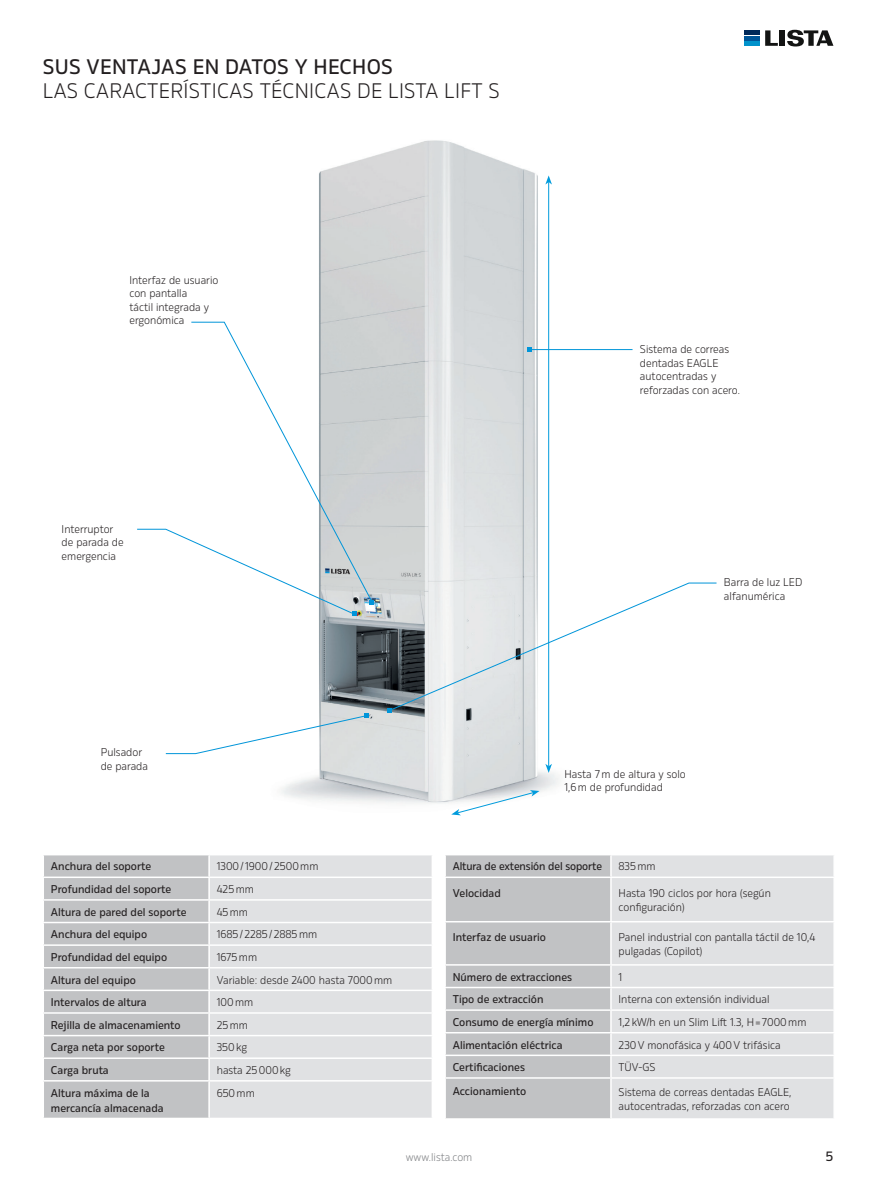
<style>
.page{position:relative;width:893px;height:1191px;background:#fff}
.page>*{position:absolute;margin:0;border:0;box-sizing:border-box;transform-origin:0 0}
.t1{font:300 21px "Rleud";letter-spacing:.015em;color:#231f20}
.t2{font:500 21px "Rleud";letter-spacing:.015em;color:#231f20}
.t3{font:500 13.5px "Rleud";color:#231f20}
.t4{font:300 11.25px/13.5px "Rleud";color:#231f20}
.t5{font:500 11.25px/15px "Rleud";color:#231f20}
.t6{font:300 11.25px "Rleud";color:#808285}
</style>
<div class="page">
<div style="left:744px;top:30px;width:15px;height:5px;background:#00295a"></div>
<hr style="left:744px;top:36px;width:15px;height:4px;background:#005598">
<div style="left:744px;top:41px;width:15px;height:5px;background:#0092cb"></div>
<svg style="left:765px;top:30px;width:13px;height:16px"></svg>
<div style="left:779px;top:30px;width:6px;height:16px;background:#131413"></div>
<svg style="left:787px;top:30px;width:46px;height:16px"></svg>
<img style="left:281px;top:140px;width:299px;height:676px">
<svg style="left:387px;top:582px;width:330px;height:130px"></svg>
<hr style="left:529px;top:349px;width:103px;height:1px;background:#0095d9">
<svg style="left:527px;top:347px;width:4px;height:5px"></svg>
<svg style="left:165px;top:713px;width:204px;height:41px"></svg>
<svg style="left:137px;top:529px;width:219px;height:87px"></svg>
<svg style="left:191px;top:322px;width:182px;height:281px"></svg>
<svg style="left:370px;top:600px;width:4px;height:4px"></svg>
<hr style="left:548px;top:182px;width:1px;height:584px;background:#009bdc">
<svg style="left:545px;top:764px;width:7px;height:9px"></svg>
<svg style="left:545px;top:175px;width:7px;height:9px"></svg>
<svg style="left:451px;top:790px;width:88px;height:25px"></svg>
<div style="left:44px;top:855px;width:164px;height:262px;background:#c1c2c4"></div>
<div style="left:210px;top:855px;width:222px;height:262px;background:#e0e1e3"></div>
<hr style="left:43px;top:876px;width:166px;height:2px;background:#fff">
<hr style="left:209px;top:876px;width:224px;height:2px;background:#fff">
<hr style="left:43px;top:899px;width:166px;height:1px;background:#fff">
<hr style="left:209px;top:899px;width:224px;height:1px;background:#fff">
<hr style="left:43px;top:921px;width:166px;height:2px;background:#fff">
<hr style="left:209px;top:921px;width:224px;height:2px;background:#fff">
<hr style="left:43px;top:944px;width:166px;height:2px;background:#fff">
<hr style="left:209px;top:944px;width:224px;height:2px;background:#fff">
<hr style="left:43px;top:967px;width:166px;height:1px;background:#fff">
<hr style="left:209px;top:967px;width:224px;height:1px;background:#fff">
<hr style="left:43px;top:989px;width:166px;height:2px;background:#fff">
<hr style="left:209px;top:989px;width:224px;height:2px;background:#fff">
<hr style="left:43px;top:1012px;width:166px;height:1px;background:#fff">
<hr style="left:209px;top:1012px;width:224px;height:1px;background:#fff">
<hr style="left:43px;top:1034px;width:166px;height:2px;background:#fff">
<hr style="left:209px;top:1034px;width:224px;height:2px;background:#fff">
<hr style="left:43px;top:1057px;width:166px;height:2px;background:#fff">
<hr style="left:209px;top:1057px;width:224px;height:2px;background:#fff">
<hr style="left:43px;top:1080px;width:166px;height:1px;background:#fff">
<hr style="left:209px;top:1080px;width:224px;height:1px;background:#fff">
<div style="left:446px;top:855px;width:164px;height:263px;background:#c1c2c4"></div>
<div style="left:612px;top:855px;width:221px;height:263px;background:#e0e1e3"></div>
<hr style="left:444px;top:876px;width:167px;height:2px;background:#fff">
<hr style="left:611px;top:876px;width:224px;height:2px;background:#fff">
<hr style="left:444px;top:921px;width:167px;height:1px;background:#fff">
<hr style="left:611px;top:921px;width:224px;height:1px;background:#fff">
<hr style="left:444px;top:964px;width:167px;height:1px;background:#fff">
<hr style="left:611px;top:964px;width:224px;height:1px;background:#fff">
<hr style="left:444px;top:986px;width:167px;height:2px;background:#fff">
<hr style="left:611px;top:986px;width:224px;height:2px;background:#fff">
<hr style="left:444px;top:1009px;width:167px;height:1px;background:#fff">
<hr style="left:611px;top:1009px;width:224px;height:1px;background:#fff">
<hr style="left:444px;top:1032px;width:167px;height:1px;background:#fff">
<hr style="left:611px;top:1032px;width:224px;height:1px;background:#fff">
<hr style="left:444px;top:1054px;width:167px;height:2px;background:#fff">
<hr style="left:611px;top:1054px;width:224px;height:2px;background:#fff">
<hr style="left:444px;top:1077px;width:167px;height:1px;background:#fff">
<hr style="left:611px;top:1077px;width:224px;height:1px;background:#fff">
<h1 class="t2" style="left:43px;top:53px;width:352px">SUS VENTAJAS EN DATOS Y HECHOS</h1>
<h1 class="t1" style="left:43px;top:77px;width:459px">LAS CARACTERÍSTICAS TÉCNICAS DE LISTA LIFT S</h1>
<p class="t4" style="left:129px;top:273px;width:91px">Interfaz de usuario con pantalla<br>táctil integrada y ergonómica</p>
<p class="t4" style="left:62px;top:522px;width:64px">Interruptor de parada de emergencia</p>
<p class="t4" style="left:640px;top:342px;width:101px">Sistema de correas dentadas EAGLE autocentradas y reforzadas con acero.</p>
<p class="t4" style="left:724px;top:575px;width:80px">Barra de luz LED alfanumérica</p>
<p class="t4" style="left:101px;top:745px;width:49px">Pulsador de parada</p>
<p class="t4" style="left:564px;top:767px;width:123px">Hasta 7m de altura y solo<br>1,6m de profundidad</p>
<p class="t5" style="left:51px;top:858px;width:102px">Anchura del soporte</p>
<p class="t4" style="left:217px;top:859px;width:103px">1300/1900/2500mm</p>
<p class="t5" style="left:51px;top:881px;width:122px">Profundidad del soporte</p>
<p class="t4" style="left:217px;top:882px;width:39px">425mm</p>
<p class="t5" style="left:51px;top:904px;width:137px">Altura de pared del soporte</p>
<p class="t4" style="left:217px;top:904px;width:33px">45mm</p>
<p class="t5" style="left:51px;top:926px;width:98px">Anchura del equipo</p>
<p class="t4" style="left:217px;top:927px;width:102px">1685/2285/2885mm</p>
<p class="t5" style="left:51px;top:949px;width:118px">Profundidad del equipo</p>
<p class="t4" style="left:217px;top:950px;width:42px">1675mm</p>
<p class="t5" style="left:51px;top:971px;width:86px">Altura del equipo</p>
<p class="t4" style="left:217px;top:972px;width:177px">Variable: desde 2400 hasta 7000mm</p>
<p class="t5" style="left:51px;top:994px;width:97px">Intervalos de altura</p>
<p class="t4" style="left:217px;top:995px;width:38px">100mm</p>
<p class="t5" style="left:51px;top:1017px;width:131px">Rejilla de almacenamiento</p>
<p class="t4" style="left:217px;top:1017px;width:33px">25mm</p>
<p class="t5" style="left:51px;top:1039px;width:116px">Carga neta por soporte</p>
<p class="t4" style="left:217px;top:1040px;width:32px">350kg</p>
<p class="t5" style="left:51px;top:1062px;width:59px">Carga bruta</p>
<p class="t4" style="left:217px;top:1063px;width:76px">hasta 25000kg</p>
<p class="t5" style="left:51px;top:1084px;width:114px">Altura máxima de la mercancía almacenada</p>
<p class="t4" style="left:217px;top:1086px;width:40px">650mm</p>
<p class="t5" style="left:453px;top:858px;width:151px">Altura de extensión del soporte</p>
<p class="t4" style="left:619px;top:859px;width:38px">835mm</p>
<p class="t5" style="left:453px;top:885px;width:50px">Velocidad</p>
<p class="t4" style="left:619px;top:886px;width:154px">Hasta 190 ciclos por hora (según configuración)</p>
<p class="t5" style="left:453px;top:928px;width:95px">Interfaz de usuario</p>
<p class="t4" style="left:619px;top:930px;width:198px">Panel industrial con pantalla táctil de 10,4 pulgadas (Copilot)</p>
<p class="t5" style="left:453px;top:969px;width:121px">Número de extracciones</p>
<p class="t4" style="left:619px;top:969px;width:5px">1</p>
<p class="t5" style="left:453px;top:991px;width:92px">Tipo de extracción</p>
<p class="t4" style="left:619px;top:992px;width:152px">Interna con extensión individual</p>
<p class="t5" style="left:453px;top:1014px;width:142px">Consumo de energía mínimo</p>
<p class="t4" style="left:619px;top:1015px;width:189px">1,2kW/h en un Slim Lift 1.3, H= 7000mm</p>
<p class="t5" style="left:453px;top:1036px;width:111px">Alimentación eléctrica</p>
<p class="t4" style="left:619px;top:1037px;width:164px">230V monofásica y 400V trifásica</p>
<p class="t5" style="left:453px;top:1059px;width:74px">Certificaciones</p>
<p class="t4" style="left:619px;top:1060px;width:38px">TÜV-GS</p>
<p class="t5" style="left:453px;top:1083px;width:75px">Accionamiento</p>
<p class="t4" style="left:619px;top:1085px;width:174px">Sistema de correas dentadas EAGLE, autocentradas, reforzadas con acero</p>
<p class="t6" style="left:406px;top:1150px;width:68px">www.lista.com</p>
<p class="t3" style="left:826px;top:1147px;width:9px">5</p>
</div>
